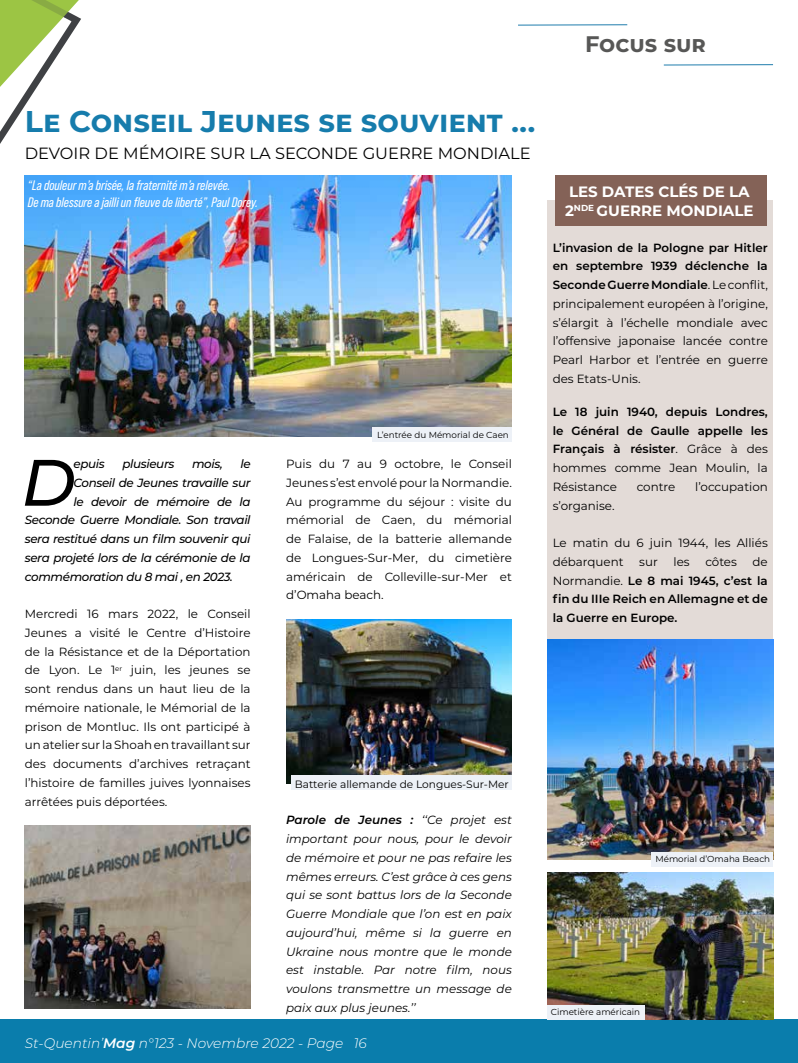
<style>
.page{position:relative;width:798px;height:1063px;background:#fff}
.page>*{position:absolute;margin:0;border:0;box-sizing:border-box;transform-origin:0 0}
.t1{font:italic 500 65.5px "Montserrat";color:#000}
.t2{font:700 30px "Montserrat";color:#167cac}
.t3{font:700 22.5px "Montserrat";color:#575756}
.t4{font:16.25px "Montserrat";color:#000}
.t5{font:700 15px/18.8px "Montserrat";color:#fff}
.t6{font:italic 13.75px/16.5px "Bebas Neue Pro";color:#fff}
.t7{font:italic 300 13.75px "Montserrat";color:#fff}
.t8{font:11.88px/18.8px "Montserrat";color:#000;text-align:justify}
.t9{font:italic 11.88px/18.8px "Montserrat";color:#000;text-align:justify}
.t10{font:italic 500 11.88px "Montserrat";letter-spacing:-.03em;color:#000}
.t11{font:600 11.88px/18.8px "Montserrat";color:#000;text-align:justify}
.t12{font:10.62px "Montserrat";color:#000}
.t13{font:8.75px "Montserrat";color:#000}
.s1{font-weight:600}
.s2{font-weight:400}
</style>
<div class="page">
<div style="left:0;top:1020px;width:797px;height:43px;background:#0a7dac"></div>
<svg style="left:0;top:0;width:81px;height:144px"></svg>
<hr style="left:518px;top:24px;width:109px;height:1px;background:#1e7cac">
<hr style="left:663px;top:64px;width:109px;height:1px;background:#1e7cac">
<div style="left:547px;top:200px;width:225px;height:439px;background:#e3dbd7"></div>
<div style="left:555px;top:175px;width:210px;height:51px;background:#846257"></div>
<img style="left:547px;top:640px;width:225px;height:219px">
<div style="left:651px;top:852px;width:121px;height:14px;background:#edf1f7"></div>
<img style="left:25px;top:175px;width:486px;height:261px">
<img style="left:547px;top:873px;width:225px;height:147px">
<div style="left:547px;top:1005px;width:98px;height:15px;background:#edf1f7"></div>
<div style="left:372px;top:428px;width:139px;height:14px;background:#edf1f7"></div>
<img style="left:25px;top:826px;width:225px;height:183px">
<img style="left:286px;top:619px;width:225px;height:164px">
<div style="left:291px;top:776px;width:220px;height:14px;background:#edf1f7"></div>
<h3 class="t3" style="left:584px;top:27px;width:122px">Focus sur</h3>
<h2 class="t2" style="left:25px;top:100px;width:512px">Le Conseil Jeunes se souvient ...</h2>
<h3 class="t4" style="left:25px;top:142px;width:507px">DEVOIR DE MÉMOIRE SUR LA SECONDE GUERRE MONDIALE</h3>
<p class="t6" style="left:28px;top:177px;width:232px">“La douleur m’a brisée, la fraternité m’a relevée.<br>De ma blessure a jailli un fleuve de liberté”, Paul Dorey.</p>
<h1 class="t1" style="left:21px;top:437px;width:56px">D</h1>
<p class="t10" style="left:73px;top:456px;width:33px">epuis</p>
<p class="t10" style="left:122px;top:456px;width:53px">plusieurs</p>
<p class="t10" style="left:192px;top:456px;width:32px">mois,</p>
<p class="t10" style="left:240px;top:456px;width:12px">le</p>
<p class="t10" style="left:73px;top:474px;width:178px">Conseil de Jeunes travaille sur</p>
<p class="t10" style="left:73px;top:493px;width:178px">le devoir de mémoire de la</p>
<p class="t10" style="left:25px;top:512px;width:227px">Seconde Guerre Mondiale. Son travail</p>
<p class="t10" style="left:25px;top:531px;width:227px">sera restitué dans un film souvenir qui</p>
<p class="t10" style="left:25px;top:549px;width:227px">sera projeté lors de la cérémonie de la</p>
<p class="t10" style="left:25px;top:568px;width:209px">commémoration du 8 mai , en 2023.</p>
<p class="t8" style="left:25px;top:604px;width:227px">Mercredi 16 mars 2022, le Conseil Jeunes a visité le Centre d’Histoire de la Résistance et de la Déportation de Lyon. Le 1<sup>er</sup> juin, les jeunes se sont rendus dans un haut lieu de la mémoire nationale, le Mémorial de la prison de Montluc. Ils ont participé à un atelier sur la Shoah en travaillant sur des documents d’archives retraçant l’histoire de familles juives lyonnaises arrêtées puis déportées.</p>
<p class="t13" style="left:377px;top:429px;width:133px">L’entrée du Mémorial de Caen</p>
<p class="t8" style="left:286px;top:454px;width:227px">Puis du 7 au 9 octobre, le Conseil Jeunes s’est envolé pour la Normandie.<br>Au programme du séjour : visite du mémorial de Caen, du mémorial de Falaise, de la batterie allemande de Longues-Sur-Mer, du cimetière américain de Colleville-sur-Mer et d’Omaha beach.</p>
<p class="t12" style="left:295px;top:776px;width:215px">Batterie allemande de Longues-Sur-Mer</p>
<p class="t9" style="left:286px;top:810px;width:227px"><span class="s1">Parole de Jeunes :</span> ‘‘Ce projet est important pour nous, pour le devoir de mémoire et pour ne pas refaire les mêmes erreurs. C’est grâce à ces gens qui se sont battus lors de la Seconde Guerre Mondiale que l’on est en paix aujourd’hui, même si la guerre en Ukraine nous montre que le monde est instable. Par notre film, nous voulons transmettre un message de paix aux plus jeunes.’’</p>
<p class="t7" style="left:25px;top:1034px;width:343px">St-Quentin’<span class="s1">Mag</span> n°123 - Novembre 2022 - Page 16</p>
<p class="t5" style="left:565px;top:181px;width:190px">LES DATES CLÉS DE LA<br>2<sup>NDE</sup> GUERRE MONDIALE</p>
<p class="t8" style="left:552px;top:238px;width:216px"><span class="s1">L’invasion de la Pologne par Hitler en septembre 1939 déclenche la Seconde Guerre Mondiale</span>. Le conflit, principalement européen à l’origine, s’élargit à l’échelle mondiale avec l’offensive japonaise lancée contre Pearl Harbor et l’entrée en guerre des Etats-Unis.</p>
<p class="t11" style="left:552px;top:402px;width:216px">Le 18 juin 1940, depuis Londres, le Général de Gaulle appelle les Français à résister<span class="s2">. Grâce à des hommes comme Jean Moulin, la Résistance</span></p>
<p class="t8" style="left:636px;top:477px;width:40px">contre</p>
<p class="t8" style="left:695px;top:477px;width:74px">l’occupation</p>
<p class="t8" style="left:552px;top:496px;width:63px">s’organise.</p>
<p class="t8" style="left:552px;top:533px;width:216px">Le matin du 6 juin 1944, les Alliés débarquent</p>
<p class="t11" style="left:552px;top:552px;width:216px;text-indent:200px"><span class="s2">de Normandie.</span> Le 8 mai 1945, c’est la fin du IIIe Reich en Allemagne et de la Guerre en Europe.</p>
<p class="t8" style="left:639px;top:552px;width:20px">sur</p>
<p class="t8" style="left:673px;top:552px;width:18px">les</p>
<p class="t8" style="left:705px;top:552px;width:33px">côtes</p>
<p class="t13" style="left:655px;top:853px;width:116px">Mémorial d’Omaha Beach</p>
<p class="t13" style="left:550px;top:1006px;width:91px">Cimetière américain</p>
</div>
